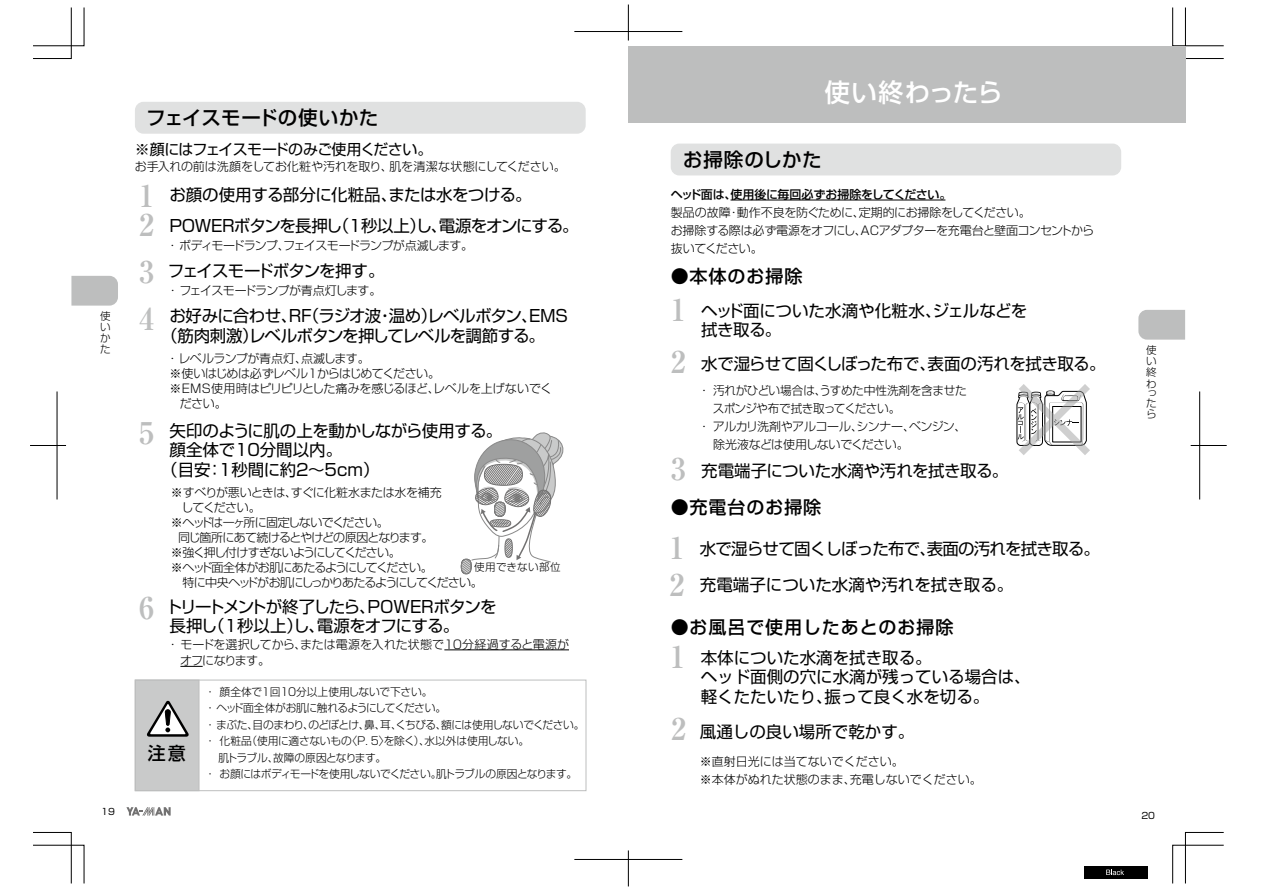
<style>
.page{position:relative;width:1263px;height:893px;background:#fff}
.page>*{position:absolute;margin:0;border:0;box-sizing:border-box;transform-origin:0 0}
.t1{font:700 30px "Ryumin Pro";color:#bdbebe}
.t2{font:500 25.5px "Shin Go Pro";letter-spacing:-.005em;color:#fff}
.t3{font:500 19.5px "Shin Go Pro";letter-spacing:.025em;color:#000}
.t4{font:500 18px "Shin Go Pro";letter-spacing:.05em;color:#000}
.t5{font:16.5px/19.5px "Shin Go Pro";letter-spacing:-.02em;color:#000}
.t6{font:16.5px/19.5px "Shin Go Pro";color:#000}
.t7{font:16.5px "Shin Go Pro";letter-spacing:-.05em;color:#000}
.t8{font:16.5px/19.5px "Shin Go Pro";letter-spacing:-.045em;color:#000}
.t9{font:16.5px/19.5px "Shin Go Pro";letter-spacing:-.055em;color:#000}
.t10{font:16.5px "Shin Go Pro";letter-spacing:-.06em;color:#000}
.t11{font:15px "Shin Go Pro";letter-spacing:-.055em;color:#000}
.t12{font:300 12px/18px "Shin Go Pro";letter-spacing:-.045em;color:#000}
.t13{font:300 12px/15px "Shin Go Pro";letter-spacing:-.085em;color:#000}
.t14{font:300 12px "Shin Go Pro";letter-spacing:-.01em;color:#000}
.t15{font:300 12px/16.5px "Shin Go Pro";letter-spacing:-.025em;color:#000}
.t16{font:300 12px/18px "Shin Go Pro";color:#000}
.t17{font:300 12px "Shin Go Pro";letter-spacing:-.005em;color:#000}
.t18{font:300 12px "Shin Go Pro";letter-spacing:-.075em;color:#000}
.t19{font:500 12px "Shin Go Pro";letter-spacing:-.03em;color:#000}
.t20{font:300 10.95px/16.5px "Shin Go Pro";letter-spacing:-.04em;color:#000}
.t21{font:300 10.5px/11.2px "Shin Go Pro";letter-spacing:.04em;color:#000;text-align:justify}
.t22{font:9px "Shin Go Pro";color:#000}
.s1{font-family:"Ryumin Pro";font-weight:700;font-size:30px;color:#bdbebe}
</style>
<div class="page">
<svg style="left:126px;top:807px;width:45px;height:9px"></svg>
<svg style="left:33px;top:832px;width:51px;height:52px"></svg>
<svg style="left:33px;top:7px;width:51px;height:52px"></svg>
<svg style="left:1172px;top:7px;width:52px;height:52px"></svg>
<svg style="left:1172px;top:832px;width:52px;height:52px"></svg>
<hr style="left:30px;top:445px;width:36px;height:1px;background:#000">
<hr style="left:57px;top:391px;width:1px;height:108px;background:#000">
<hr style="left:1191px;top:445px;width:36px;height:1px;background:#000">
<hr style="left:1199px;top:391px;width:1px;height:108px;background:#000">
<hr style="left:574px;top:31px;width:108px;height:1px;background:#000">
<hr style="left:628px;top:5px;width:1px;height:36px;background:#000">
<hr style="left:574px;top:859px;width:108px;height:1px;background:#000">
<hr style="left:628px;top:850px;width:1px;height:36px;background:#000">
<div style="left:1084px;top:866px;width:64px;height:13px;background:#000"></div>
<svg style="left:1106px;top:870px;width:18px;height:5px"></svg>
<hr style="left:730px;top:200px;width:215px;height:1px;background:#000">
<div style="left:671px;top:144px;width:450px;height:31px;background:#e0e1e1;border-radius:9px"></div>
<svg style="left:1017px;top:384px;width:73px;height:71px"></svg>
<div style="left:628px;top:46px;width:557px;height:76px;background:#bdbebe"></div>
<svg style="left:1138px;top:310px;width:47px;height:30px"></svg>
<svg style="left:71px;top:276px;width:47px;height:30px"></svg>
<div style="left:135px;top:680px;width:64px;height:111px;background:#c9caca"></div>
<svg style="left:147px;top:700px;width:42px;height:37px"></svg>
<div style="left:135px;top:102px;width:451px;height:32px;background:#e0e1e1;border-radius:9px"></div>
<svg style="left:461px;top:432px;width:103px;height:142px"></svg>
<div style="left:490px;top:519px;width:21px;height:8px;border:1px solid #727171;border-radius:50%"></div>
<div style="left:135px;top:680px;width:451px;height:111px;border:1px solid #bdbebe"></div>
<hr style="left:444px;top:650px;width:125px;height:1px;background:#000">
<svg style="left:180px;top:666px;width:23px;height:1px"></svg>
<p class="t21" style="left:100px;top:309px;width:12px">使いかた</p>
<p class="t22" style="left:101px;top:805px;width:15px">19</p>
<h3 class="t3" style="left:146px;top:102px;width:234px">フェイスモードの使いかた</h3>
<p class="t11" style="left:135px;top:137px;width:299px">※顔にはフェイスモードのみご使用ください。</p>
<p class="t14" style="left:135px;top:157px;width:526px">お手入れの前は洗顔をしてお化粧や汚れを取り、肌を清潔な状態にしてください。　　　　　　　　</p>
<h3 class="t5" style="left:139px;top:183px;width:394px"><span class="s1">1</span> お顔の使用する部分に化粧品、または水をつける。</h3>
<h3 class="t7" style="left:139px;top:212px;width:441px"><span class="s1">2</span> POWERボタンを長押し（1秒以上）し、電源をオンにする。</h3>
<p class="t18" style="left:166px;top:236px;width:308px">・ ボディモードランプ、フェイスモードランプが点滅します。</p>
<h3 class="t10" style="left:139px;top:257px;width:247px"><span class="s1">3</span> フェイスモードボタンを押す。</h3>
<p class="t12" style="left:167px;top:280px;width:216px">・ フェイスモードランプが青点灯します。</p>
<h1 class="t1" style="left:139px;top:295px;width:16px">4</h1>
<h3 class="t8" style="left:161px;top:304px;width:408px;text-indent:8px">お好みに合わせ、RF（ラジオ波・温め）レベルボタン、EMS（筋肉刺激）レベルボタンを押してレベルを調節する。</h3>
<p class="t12" style="left:166px;top:348px;width:205px">・ レベルランプが青点灯、点滅します。</p>
<p class="t12" style="left:169px;top:363px;width:272px">※使いはじめは必ずレベル1からはじめてください。</p>
<p class="t17" style="left:169px;top:378px;width:384px">※EMS使用時はピリピリとした痛みを感じるほど、レベルを上げないでく</p>
<p class="t12" style="left:180px;top:393px;width:49px">ださい。</p>
<h1 class="t1" style="left:139px;top:408px;width:16px">5</h1>
<h3 class="t5" style="left:170px;top:419px;width:334px">矢印のように肌の上を動かしながら使用する。</h3>
<h3 class="t6" style="left:170px;top:438px;width:174px">顔全体で１０分間以内。</h3>
<h3 class="t6" style="left:161px;top:458px;width:220px">（目安：1秒間に約２～5cm）</h3>
<p class="t12" style="left:171px;top:484px;width:272px;line-height:15px">※すべりが悪いときは、すぐに化粧水または水を補充　してください。<br>※ヘッドは一ヶ所に固定しないでください。</p>
<p class="t13" style="left:171px;top:529px;width:314px;text-indent:7px">同じ箇所にあて続けるとやけどの原因となります。<br>※強く押し付けすぎないようにしてください。<br>※ヘッド面全体がお肌にあたるようにしてください。<br>　特に中央ヘッドがお肌にしっかりあたるようにしてください。</p>
<p class="t21" style="left:474px;top:560px;width:88px">使用できない部位</p>
<h1 class="t1" style="left:139px;top:584px;width:16px">6</h1>
<h3 class="t9" style="left:166px;top:595px;width:332px">トリートメントが終了したら、POWERボタンを長押し（1秒以上）し、電源をオフにする。</h3>
<p class="t15" style="left:180px;top:634px;width:391px;text-indent:-13px">・ モードを選択してから、または電源を入れた状態で１０分経過すると電源がオフになります。</p>
<h3 class="t4" style="left:148px;top:738px;width:39px">注意</h3>
<p class="t20" style="left:205px;top:682px;width:381px">・ 顔全体で１回１０分以上使用しないで下さい。<br>・ ヘッド面全体がお肌に触れるようにしてください。<br>・ まぶた、目のまわり、のどぼとけ、鼻、耳、くちびる、額には使用しないでください。・ 化粧品（使用に適さないもの〈P．5〉を除く）、水以外は使用しない。<br>　肌トラブル、故障の原因となります。<br>・ お顔にはボディモードを使用しないでください。肌トラブルの原因となります。</p>
<h2 class="t2" style="left:825px;top:71px;width:179px">使い終わったら</h2>
<h3 class="t3" style="left:683px;top:144px;width:140px">お掃除のしかた</h3>
<p class="t19" style="left:671px;top:184px;width:282px">ヘッド面は、使用後に毎回必ずお掃除をしてください。</p>
<p class="t12" style="left:671px;top:202px;width:425px">製品の故障・動作不良を防ぐために、定期的にお掃除をしてください。<br>お掃除する際は必ず電源をオフにし、ＡＣアダプターを充電台と壁面コンセントから抜いてください。</p>
<h3 class="t4" style="left:671px;top:261px;width:133px">●本体のお掃除</h3>
<h3 class="t5" style="left:701px;top:299px;width:328px;text-indent:-30px"><span class="s1">1</span> ヘッド面についた水滴や化粧水、ジェルなどを拭き取る。</h3>
<h1 class="t1" style="left:671px;top:338px;width:16px">2</h1>
<h1 class="t1" style="left:671px;top:445px;width:16px">3</h1>
<h3 class="t5" style="left:701px;top:352px;width:406px">水で湿らせて固くしぼった布で、表面の汚れを拭き取る。</h3>
<p class="t12" style="left:698px;top:380px;width:270px">・ 汚れがひどい場合は、うすめた中性洗剤を含ませた</p>
<p class="t12" style="left:713px;top:398px;width:189px">スポンジや布で拭き取ってください。</p>
<p class="t12" style="left:698px;top:416px;width:270px">・ アルカリ洗剤やアルコール、シンナー、ベンジン、</p>
<p class="t12" style="left:713px;top:434px;width:197px">除光液などは使用しないでください。</p>
<h3 class="t5" style="left:701px;top:459px;width:309px">充電端子についた水滴や汚れを拭き取る。</h3>
<h3 class="t4" style="left:671px;top:493px;width:152px">●充電台のお掃除</h3>
<h3 class="t7" style="left:669px;top:535px;width:432px"><span class="s1">1</span> 水で湿らせて固くしぼった布で、表面の汚れを拭き取る。</h3>
<h3 class="t6" style="left:669px;top:573px;width:345px"><span class="s1">2</span> 充電端子についた水滴や汚れを拭き取る。</h3>
<h3 class="t4" style="left:671px;top:612px;width:284px">●お風呂で使用したあとのお掃除</h3>
<h3 class="t6" style="left:701px;top:645px;width:331px;text-indent:-30px"><span class="s1">1</span> 本体についた水滴を拭き取る。<br>ヘッド面側の穴に水滴が残っている場合は、軽くたたいたり、振って良く水を切る。</h3>
<h1 class="t1" style="left:671px;top:705px;width:16px">2</h1>
<h3 class="t6" style="left:700px;top:720px;width:216px">風通しの良い場所で乾かす。</h3>
<p class="t16" style="left:700px;top:751px;width:283px">※直射日光には当てないでください。<br>※本体がぬれた状態のまま、充電しないでください。</p>
<p class="t21" style="left:1146px;top:343px;width:12px">使い終わ</p>
<p class="t21" style="left:1146px;top:387px;width:11px;line-height:9.9px">った</p>
<p class="t21" style="left:1146px;top:408px;width:11px">ら</p>
<p class="t22" style="left:1141px;top:809px;width:15px">20</p>
</div>
